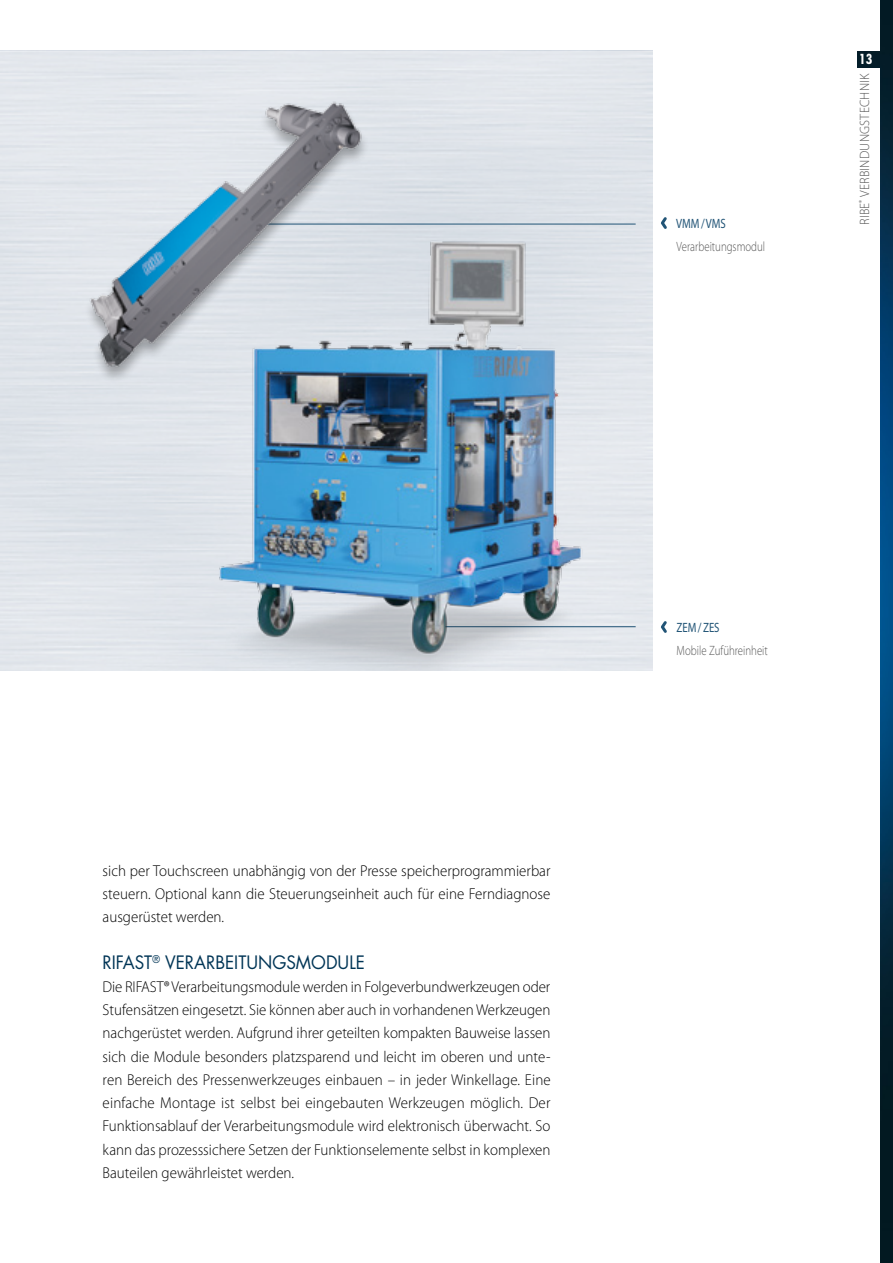
<style>
.page{position:relative;width:893px;height:1263px;background:#fff}
.page>*{position:absolute;margin:0;border:0;box-sizing:border-box;transform-origin:0 0}
._0408lauftext{font:18px "Futura";color:#003556;scale:.95 1}
._0408lauftext-2{font:300 15.75px/23.2px "Myriad Pro";color:#000;text-align:justify;scale:.95 1}
.t1{font:300 13.5px "Myriad Pro";color:#565656;scale:.8 1}
.t2{font:300 13.5px "Myriad Pro";letter-spacing:.02em;color:#565656;scale:.95 1}
.t3{font:13.5px "Myriad Pro";color:#215476;scale:.8 1}
.t4{font:700 condensed 13.5px "Futura";color:#fff}
</style>
<div class="page">
<img style="left:880px;top:0;width:13px;height:1263px">
<img style="left:857px;top:51px;width:36px;height:17px">
<div style="left:0;top:51px;width:652px;height:620px;background:#e1e5eb"></div>
<hr style="left:201px;top:224px;width:435px;height:1px;background:#215476">
<hr style="left:438px;top:626px;width:198px;height:1px;background:#215476">
<img style="left:89px;top:90px;width:281px;height:289px">
<img style="left:193px;top:238px;width:434px;height:430px">
<svg style="left:661px;top:217px;width:6px;height:12px"></svg>
<svg style="left:661px;top:621px;width:6px;height:12px"></svg>
<p class="t3" style="left:676px;top:215px;width:63px">VMM/VMS</p>
<p class="t1" style="left:677px;top:239px;width:112px">Verarbeitungsmodul</p>
<p class="t4" style="left:859px;top:51px;width:15px">13</p>
<p class="t2" style="left:856px;top:225px;width:161px;rotate:-90deg">RIBE<sup>®</sup> VERBINDUNGSTECHNIK</p>
<p class="_0408lauftext-2" style="left:103px;top:859px;width:473px">sich per Touchscreen unabhängig von der Presse speicherprogrammierbar steuern. Optional kann die Steuerungseinheit auch für eine Ferndiagnose ausgerüstet werden.</p>
<p class="_0408lauftext" style="left:103px;top:950px;width:278px">RIFAST<sup>®</sup> VERARBEITUNGSMODULE</p>
<p class="_0408lauftext-2" style="left:103px;top:975px;width:473px">Die RIFAST® Verarbeitungsmodule werden in Folgeverbundwerkzeugen oder Stufensätzen eingesetzt. Sie können aber auch in vorhandenen Werkzeugen nachgerüstet werden. Aufgrund ihrer geteilten kompakten Bauweise lassen sich die Module besonders platzsparend und leicht im oberen und unte&shy;ren Bereich des Pressenwerkzeuges einbauen – in jeder Winkellage. Eine einfache Montage ist selbst bei eingebauten Werkzeugen möglich. Der Funktionsablauf der Verarbeitungsmodule wird elektronisch überwacht. So kann das prozesssichere Setzen der Funktionselemente selbst in komplexen Bauteilen gewährleistet werden.</p>
<p class="t3" style="left:677px;top:619px;width:55px">ZEM/ZES</p>
<p class="t1" style="left:677px;top:643px;width:115px">Mobile Zuführeinheit</p>
</div>
